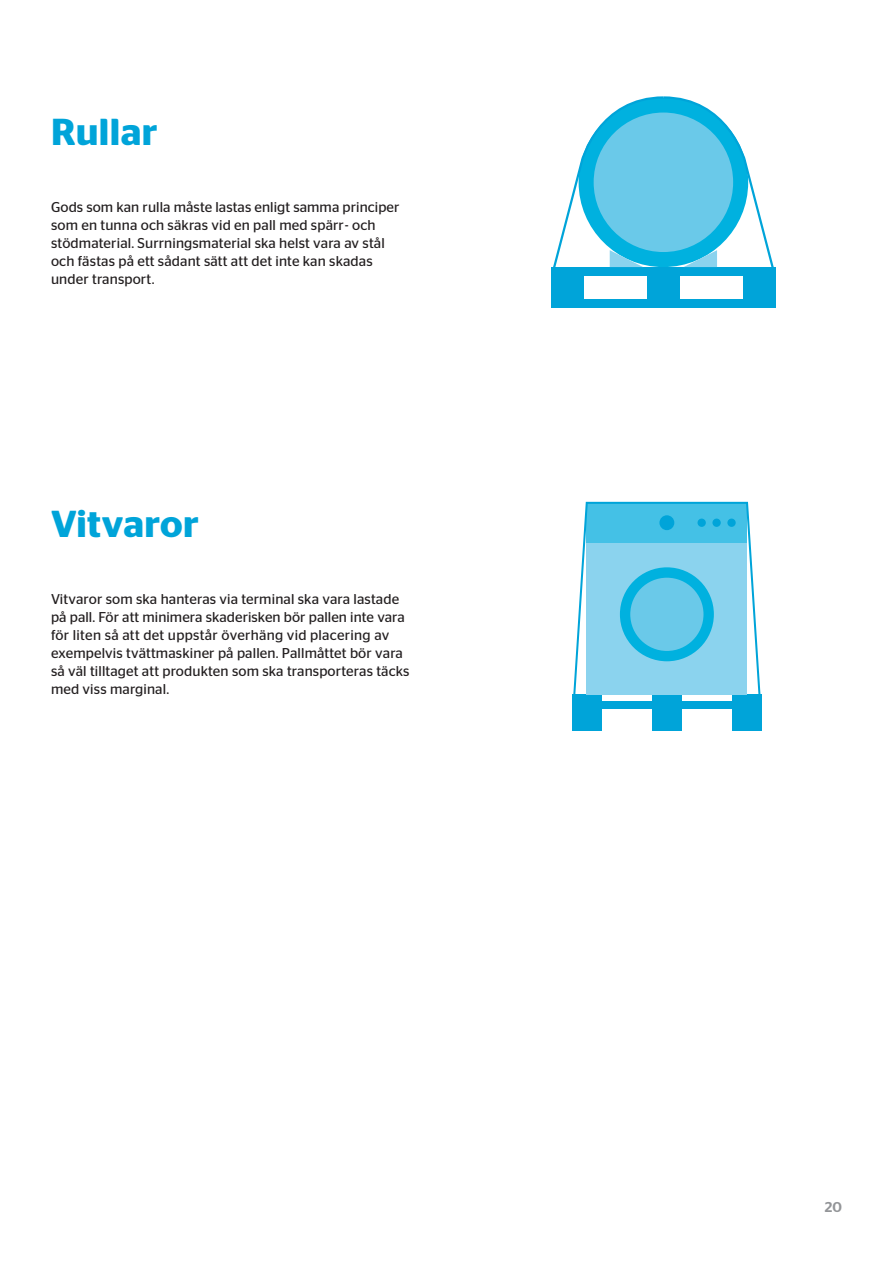
<style>
.page{position:relative;width:893px;height:1263px;background:#fff}
.page>*{position:absolute;margin:0;border:0;box-sizing:border-box;transform-origin:0 0}
.t1{font:600 37.5px "Stag Sans";letter-spacing:.01em;color:#00a4d9}
.t2{font:14.25px/18px "Stag Sans";letter-spacing:.01em;color:#231f20}
.t3{font:500 14.25px "Stag Sans";color:#939598}
</style>
<div class="page">
<div style="left:551px;top:275px;width:33px;height:33px;background:#00a4d9"></div>
<div style="left:647px;top:275px;width:33px;height:33px;background:#00a4d9"></div>
<div style="left:743px;top:275px;width:32px;height:33px;background:#00a4d9"></div>
<div style="left:551px;top:299px;width:224px;height:9px;background:#00a4d9"></div>
<div style="left:551px;top:267px;width:224px;height:8px;background:#00a4d9"></div>
<svg style="left:553px;top:96px;width:223px;height:176px"></svg>
<div style="left:572px;top:702px;width:29px;height:29px;background:#00a4d9"></div>
<div style="left:652px;top:702px;width:29px;height:29px;background:#00a4d9"></div>
<div style="left:732px;top:702px;width:30px;height:29px;background:#00a4d9"></div>
<div style="left:732px;top:694px;width:30px;height:8px;background:#00a4d9"></div>
<div style="left:652px;top:694px;width:29px;height:8px;background:#00a4d9"></div>
<div style="left:572px;top:694px;width:29px;height:8px;background:#00a4d9"></div>
<div style="left:572px;top:702px;width:190px;height:7px;background:#00a4d9"></div>
<svg style="left:573px;top:501px;width:188px;height:198px"></svg>
<h1 class="t1" style="left:51px;top:110px;width:108px">Rullar</h1>
<p class="t2" style="left:51px;top:198px;width:350px">Gods som kan rulla måste lastas enligt samma principer som en tunna och säkras vid en pall med spärr- och stödmaterial. Surrningsmaterial ska helst vara av stål och fästas på ett sådant sätt att det inte kan skadas under transport.</p>
<h1 class="t1" style="left:51px;top:502px;width:149px">Vitvaror</h1>
<p class="t2" style="left:51px;top:590px;width:360px">Vitvaror som ska hanteras via terminal ska vara lastade på pall. För att minimera skaderisken bör pallen inte vara för liten så att det uppstår överhäng vid placering av exempelvis tvättmaskiner på pallen. Pallmåttet bör vara så väl tilltaget att produkten som ska transporteras täcks med viss marginal.</p>
<p class="t3" style="left:825px;top:1199px;width:19px">20</p>
</div>
